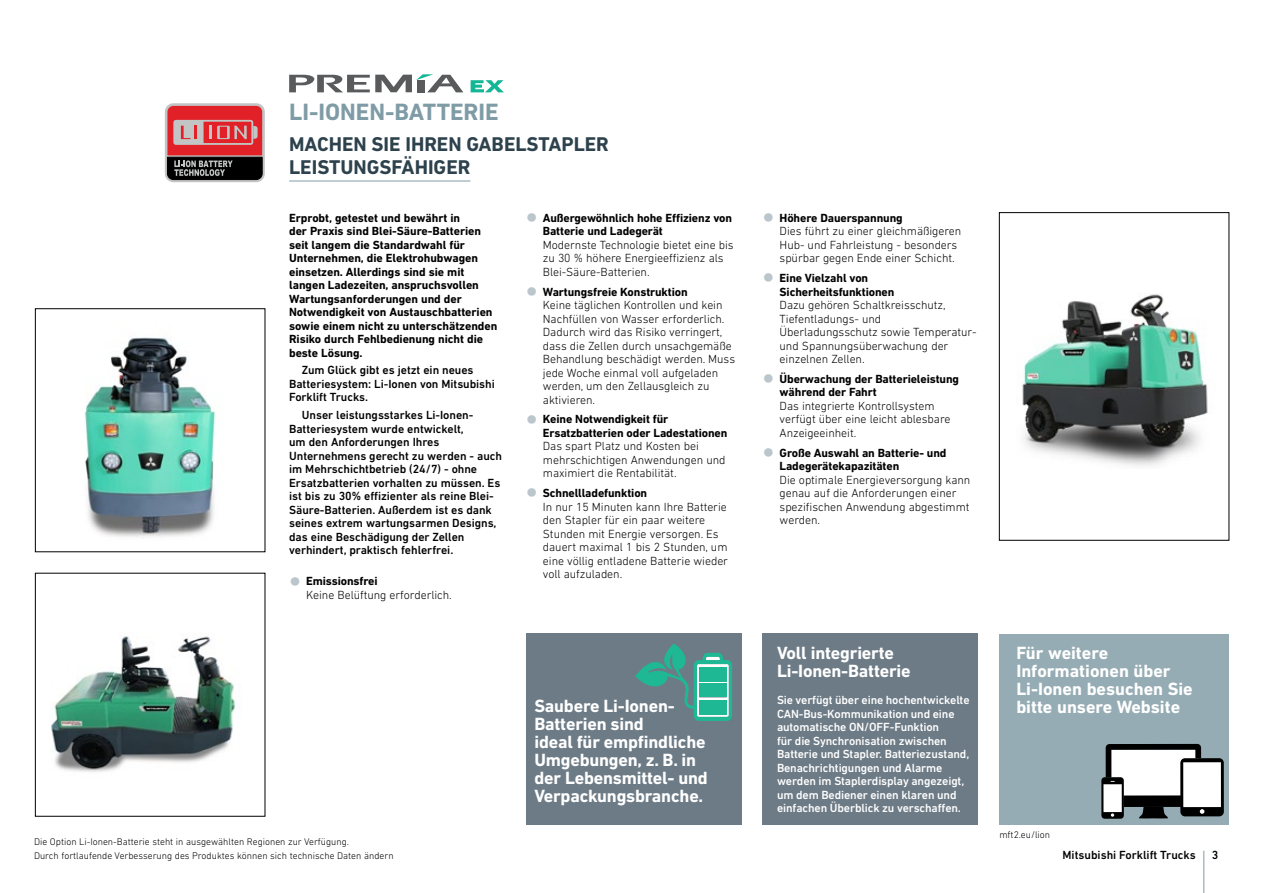
<style>
.page{position:relative;width:1263px;height:893px;background:#fff}
.page>*{position:absolute;margin:0;border:0;box-sizing:border-box;transform-origin:0 0}
.t1{font:700 24px "DIN Next LT Pro";color:#7f9ca6}
.t2{font:700 20.25px/22.5px "DIN Next LT Pro";color:#2d424d}
.t3{font:700 18px/18px "DIN Next LT Pro";letter-spacing:-.01em;color:#fff}
.t4{font:300 12px/13.5px "DIN Next LT Pro";letter-spacing:-.005em;color:#000}
.t5{font:700 12px/13.5px "DIN Next LT Pro";letter-spacing:-.005em;color:#000}
.t6{font:500 12px/13.5px "DIN Next LT Pro";letter-spacing:-.005em;color:#000}
.t7{font:500 12px/13.5px "DIN Next LT Pro";letter-spacing:-.01em;color:#fff}
.t8{font:300 9.75px "DIN Next LT Pro";color:#000}
.s1{font-family:"Helvetica Neue LT Std";font-stretch:condensed;font-size:24px;color:#bac6cc}
.s2{font-weight:700}
.s3{font-family:"Helvetica Neue LT Std";font-weight:300;font-stretch:condensed;font-size:24px;color:#bac6cc}
</style>
<div class="page">
<div style="left:999px;top:634px;width:230px;height:191px;background:#96acb4"></div>
<div style="left:1111px;top:750px;width:84px;height:46px;background:#fff"></div>
<svg style="left:1139px;top:807px;width:29px;height:12px"></svg>
<div style="left:1101px;top:777px;width:23px;height:42px;background:#000;border-radius:3px"></div>
<svg style="left:1111px;top:813px;width:3px;height:4px"></svg>
<div style="left:1103px;top:784px;width:19px;height:28px;background:#fff"></div>
<div style="left:1180px;top:758px;width:44px;height:58px;background:#000;border-radius:5px"></div>
<svg style="left:1200px;top:809px;width:4px;height:5px"></svg>
<div style="left:1183px;top:762px;width:38px;height:45px;background:#fff"></div>
<svg style="left:1106px;top:744px;width:95px;height:38px"></svg>
<div style="left:1124px;top:795px;width:57px;height:12px;background:#000"></div>
<svg style="left:289px;top:74px;width:174px;height:18px"></svg>
<svg style="left:471px;top:80px;width:33px;height:12px"></svg>
<svg style="left:165px;top:103px;width:100px;height:79px;background:#a44e51"></svg>
<img style="left:1022px;top:294px;width:186px;height:172px">
<div style="left:999px;top:212px;width:230px;height:328px;border:1px solid #000"></div>
<img style="left:84px;top:337px;width:132px;height:200px">
<img style="left:51px;top:636px;width:184px;height:136px">
<div style="left:763px;top:634px;width:215px;height:191px;background:#6d7b86"></div>
<div style="left:526px;top:634px;width:215px;height:191px;background:#6d7b86"></div>
<svg style="left:635px;top:643px;width:97px;height:78px"></svg>
<div style="left:699px;top:667px;width:27px;height:14px;background:#1eb895"></div>
<div style="left:699px;top:700px;width:27px;height:14px;background:#1eb895"></div>
<div style="left:699px;top:683px;width:27px;height:14px;background:#1eb895"></div>
<hr style="left:1203px;top:851px;width:1px;height:42px;background:#7f9ca6">
<hr style="left:289px;top:181px;width:181px;height:1px;background:#7f9ca6">
<h1 class="t1" style="left:289px;top:98px;width:211px">LI-IONEN-BATTERIE</h1>
<h2 class="t2" style="left:289px;top:133px;width:321px">MACHEN SIE IHREN GABELSTAPLER<br>LEISTUNGSFÄHIGER</h2>
<p class="t5" style="left:289px;top:211px;width:210px">Erprobt, getestet und bewährt in<br>der Praxis sind Blei-Säure-Batterien seit langem die Standardwahl für Unternehmen, die Elektrohubwagen einsetzen. Allerdings sind sie mit langen Ladezeiten, anspruchsvollen Wartungsanforderungen und der Notwendigkeit von Austauschbatterien sowie einem nicht zu unterschätzenden Risiko durch Fehlbedienung nicht die beste Lösung.</p>
<p class="t6" style="left:289px;top:363px;width:207px;text-indent:13px">Zum Glück gibt es jetzt ein neues<br>Batteriesystem: Li-Ionen von Mitsubishi<br>Forklift Trucks.</p>
<p class="t6" style="left:289px;top:408px;width:214px;text-indent:13px">Unser leistungsstarkes Li-Ionen-Batteriesystem wurde entwickelt,<br>um den Anforderungen Ihres Unternehmens gerecht zu werden - auch im Mehrschichtbetrieb (24/7) - ohne Ersatzbatterien vorhalten zu müssen. Es ist bis zu 30% effizienter als reine Blei-Säure-Batterien. Außerdem ist es dank seines extrem wartungsarmen Designs, das eine Beschädigung der Zellen verhindert, praktisch fehlerfrei.</p>
<p class="t4" style="left:306px;top:574px;width:147px;text-indent:-17px"><span class="s1">•</span> <span class="s2">Emissionsfrei<br></span>Keine Belüftung erforderlich.</p>
<p class="t5" style="left:543px;top:211px;width:191px;text-indent:-17px"><span class="s3">•</span> Außergewöhnlich hohe Effizienz von<br>Batterie und Ladegerät</p>
<p class="t4" style="left:543px;top:238px;width:192px">Modernste Technologie bietet eine bis zu 30 % höhere Energieeffizienz als<br>Blei-Säure-Batterien.</p>
<p class="t4" style="left:543px;top:285px;width:194px;text-indent:-17px"><span class="s1">•</span> <span class="s2">Wartungsfreie Konstruktion<br></span>Keine täglichen Kontrollen und kein<br>Nachfüllen von Wasser erforderlich.<br>Dadurch wird das Risiko verringert, dass die Zellen durch unsachgemäße<br>Behandlung beschädigt werden. Muss jede Woche einmal voll aufgeladen werden, um den Zellausgleich zu aktivieren.</p>
<p class="t5" style="left:543px;top:412px;width:186px;text-indent:-17px"><span class="s3">•</span> Keine Notwendigkeit für<br>Ersatzbatterien oder Ladestationen</p>
<p class="t4" style="left:543px;top:439px;width:184px">Das spart Platz und Kosten bei mehrschichtigen Anwendungen und maximiert die Rentabilität.</p>
<p class="t4" style="left:543px;top:486px;width:187px;text-indent:-17px"><span class="s1">•</span> <span class="s2">Schnellladefunktion<br></span>In nur 15 Minuten kann Ihre Batterie den Stapler für ein paar weitere<br>Stunden mit Energie versorgen. Es dauert maximal 1 bis 2 Stunden, um eine völlig entladene Batterie wieder voll aufzuladen.</p>
<p class="t8" style="left:34px;top:836px;width:316px">Die Option Li-Ionen-Batterie steht in ausgewählten Regionen zur Verfügung.</p>
<p class="t8" style="left:34px;top:850px;width:361px">Durch fortlaufende Verbesserung des Produktes können sich technische Daten ändern</p>
<h3 class="t3" style="left:534px;top:697px;width:175px">Saubere Li-Ionen-<br>Batterien sind<br>ideal für empfindliche<br>Umgebungen, z. B. in der Lebensmittel- und<br>Verpackungsbranche.</h3>
<p class="t4" style="left:780px;top:211px;width:183px;text-indent:-17px"><span class="s1">•</span> <span class="s2">Höhere Dauerspannung<br></span>Dies führt zu einer gleichmäßigeren<br>Hub- und Fahrleistung - besonders spürbar gegen Ende einer Schicht.</p>
<p class="t5" style="left:780px;top:271px;width:116px;text-indent:-17px"><span class="s3">•</span> Eine Vielzahl von<br>Sicherheitsfunktionen</p>
<p class="t4" style="left:780px;top:298px;width:198px">Dazu gehören Schaltkreisschutz,<br>Tiefentladungs- und<br>Überladungsschutz sowie Temperatur&shy;und Spannungsüberwachung der einzelnen Zellen.</p>
<p class="t5" style="left:780px;top:372px;width:181px;text-indent:-17px"><span class="s3">•</span> Überwachung der Batterieleistung während der Fahrt</p>
<p class="t4" style="left:780px;top:399px;width:172px">Das integrierte Kontrollsystem verfügt über eine leicht ablesbare<br>Anzeigeeinheit.</p>
<p class="t5" style="left:780px;top:446px;width:168px;text-indent:-17px"><span class="s3">•</span> Große Auswahl an Batterie- und<br>Ladegerätekapazitäten</p>
<p class="t4" style="left:780px;top:473px;width:192px">Die optimale Energieversorgung kann genau auf die Anforderungen einer spezifischen Anwendung abgestimmt werden.</p>
<h3 class="t3" style="left:777px;top:644px;width:135px">Voll integrierte<br>Li-Ionen-Batterie</h3>
<p class="t7" style="left:777px;top:693px;width:194px">Sie verfügt über eine hochentwickelte CAN-Bus-Kommunikation und eine automatische ON/OFF-Funktion<br>für die Synchronisation zwischen Batterie und Stapler. Batteriezustand, Benachrichtigungen und Alarme werden im Staplerdisplay angezeigt, um dem Bediener einen klaren und einfachen Überblick zu verschaffen.</p>
<h3 class="t3" style="left:1016px;top:644px;width:178px">Für weitere<br>Informationen über<br>Li-Ionen besuchen Sie bitte unsere Website</h3>
<p class="t8" style="left:999px;top:829px;width:52px">mft2.eu/lion</p>
<p class="t6" style="left:1062px;top:848px;width:135px">Mitsubishi Forklift Trucks</p>
<p class="t6" style="left:1212px;top:848px;width:8px">3</p>
</div>
